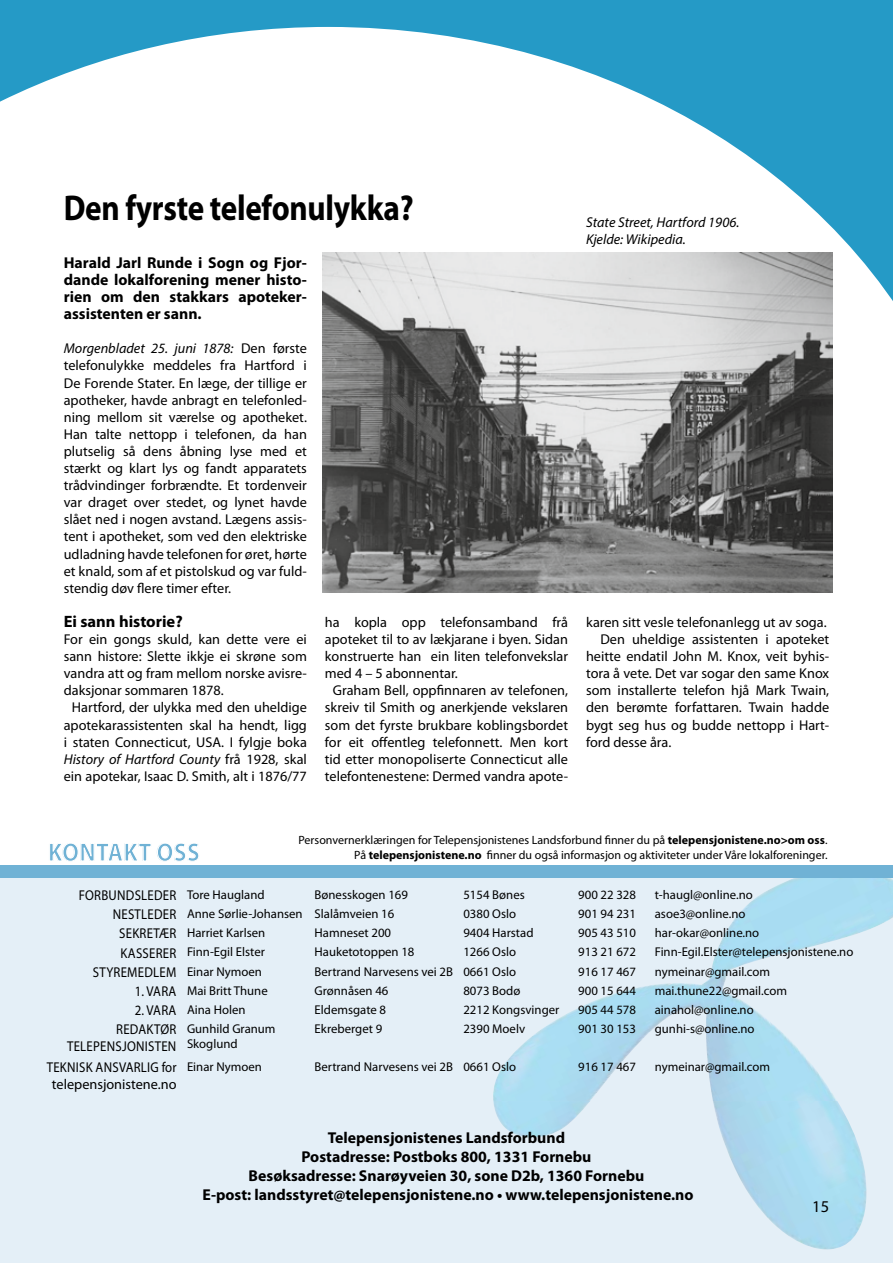
<style>
.page{position:relative;width:893px;height:1263px;background:#fff}
.page>*{position:absolute;margin:0;border:0;box-sizing:border-box;transform-origin:0 0}
.t1{font:700 36px "Myriad Pro";letter-spacing:-.01em;color:#000;scale:.87 1}
.t2{font:700 26.1px "Myriad Pro";letter-spacing:.02em;color:#70b2d5;scale:.9 1}
.t3{font:700 16.5px "Myriad Pro";color:#000}
.t4{font:16.5px "Myriad Pro";color:#000}
.t5{font:700 15.75px/17.1px "Myriad Pro";color:#000;text-align:justify}
.t6{font:14.25px/17.1px "Myriad Pro";color:#000;text-align:justify}
.t7{font:italic 14.25px/17.1px "Myriad Pro";color:#000}
.t8{font:14.25px/17.1px "Myriad Pro";letter-spacing:.02em;color:#000;text-align:right;scale:.9 1}
.t9{font:14.25px/17.1px "Myriad Pro";color:#000;text-align:center;scale:.9 1}
.t10{font:12.75px/15.3px "Myriad Pro";color:#000}
.t11{font:12px/14.2px "Myriad Pro";color:#000;text-align:right}
.s1{font-style:italic}
.s2{font-style:normal}
.s3{font-weight:700}
.s4{font-size:12.75px}
.s5{font-size:14.25px}
</style>
<div class="page">
<div style="left:0;top:872px;width:893px;height:391px;background:#e4eff7"></div>
<svg style="left:0;top:0;width:893px;height:301px"></svg>
<img style="left:322px;top:252px;width:511px;height:341px">
<img style="left:493px;top:878px;width:400px;height:223px">
<img style="left:493px;top:1101px;width:373px;height:149px">
<div style="left:0;top:865px;width:893px;height:13px;background:#70b2d5"></div>
<h1 class="t1" style="left:64px;top:188px;width:404px">Den fyrste telefonulykka?</h1>
<p class="t5" style="left:64px;top:254px;width:245px">Harald Jarl Runde i Sogn og Fjor&shy;dande lokalforening mener histo&shy;rien om den stakkars apoteker&shy;assistenten er sann.</p>
<p class="t6" style="left:64px;top:340px;width:245px"><span class="s1">Morgenbladet 25. juni 1878:</span> Den første telefonulykke meddeles fra Hartford i De Forende Stater. En læge, der tillige er apotheker, havde anbragt en telefonled&shy;ning mellom sit værelse og apotheket.<br>Han talte nettopp i telefonen, da han plutselig så dens åbning lyse med et stærkt og klart lys og fandt apparatets trådvindinger forbrændte. Et tordenveir var draget over stedet, og lynet havde slået ned i nogen avstand. Lægens assis&shy;tent i apotheket, som ved den elektriske udladning havde telefonen for øret, hørte et knald, som af et pistolskud og var fuld&shy;stendig døv flere timer efter.</p>
<p class="t3" style="left:64px;top:612px;width:120px">Ei sann historie?</p>
<p class="t6" style="left:64px;top:631px;width:245px">For ein gongs skuld, kan dette vere ei</p>
<p class="t6" style="left:64px;top:648px;width:245px">sann histore: Slette ikkje ei skrøne som</p>
<p class="t6" style="left:64px;top:665px;width:245px">vandra att og fram mellom norske avisre-</p>
<p class="t6" style="left:64px;top:682px;width:161px">daksjonar sommaren 1878.</p>
<p class="t6" style="left:72px;top:699px;width:236px">Hartford, der ulykka med den uheldige</p>
<p class="t6" style="left:64px;top:716px;width:245px">apotekarassistenten skal ha hendt, ligg</p>
<p class="t6" style="left:64px;top:734px;width:245px">i staten Connecticut, USA. I fylgje boka</p>
<p class="t7" style="left:64px;top:750px;width:245px">History of Hartford County <span class="s2">frå 1928, skal</span></p>
<p class="t6" style="left:64px;top:768px;width:245px">ein apotekar, Isaac D. Smith, alt i 1876/77</p>
<p class="t6" style="left:325px;top:614px;width:245px">ha kopla opp telefonsamband frå</p>
<p class="t6" style="left:325px;top:631px;width:245px">apoteket til to av lækjarane i byen. Sidan</p>
<p class="t6" style="left:325px;top:648px;width:245px">konstruerte han ein liten telefonvekslar</p>
<p class="t6" style="left:325px;top:665px;width:134px">med 4 – 5 abonnentar.</p>
<p class="t6" style="left:333px;top:682px;width:237px">Graham Bell, oppfinnaren av telefonen,</p>
<p class="t6" style="left:325px;top:699px;width:245px">skreiv til Smith og anerkjende vekslaren</p>
<p class="t6" style="left:325px;top:716px;width:245px">som det fyrste brukbare koblingsbordet</p>
<p class="t6" style="left:325px;top:734px;width:245px">for eit offentleg telefonnett. Men kort</p>
<p class="t6" style="left:325px;top:751px;width:245px">tid etter monopoliserte Connecticut alle</p>
<p class="t6" style="left:325px;top:768px;width:245px">telefontenestene: Dermed vandra apote-</p>
<p class="t7" style="left:586px;top:214px;width:155px">State Street, Hartford 1906.<br>Kjelde: Wikipedia.</p>
<p class="t6" style="left:586px;top:614px;width:242px">karen sitt vesle telefonanlegg ut av soga.</p>
<p class="t6" style="left:600px;top:631px;width:230px">Den uheldige assistenten i apoteket</p>
<p class="t6" style="left:586px;top:648px;width:245px">heitte endatil John M. Knox, veit byhis-</p>
<p class="t6" style="left:586px;top:665px;width:245px">tora å vete. Det var sogar den same Knox</p>
<p class="t6" style="left:586px;top:682px;width:245px">som installerte telefon hjå Mark Twain,</p>
<p class="t6" style="left:586px;top:699px;width:245px">den berømte forfattaren. Twain hadde</p>
<p class="t6" style="left:586px;top:716px;width:245px">bygt seg hus og budde nettopp i Hart-</p>
<p class="t6" style="left:586px;top:734px;width:87px">ford desse åra.</p>
<h2 class="t2" style="left:48px;top:837px;width:170px">KONTAKT OSS</h2>
<p class="t11" style="left:299px;top:833px;width:530px">Personvernerklæringen for Telepensjonistenes Landsforbund finner du på <span class="s3">telepensjonistene.no&gt;om oss</span>.<br>På <span class="s3">telepensjonistene.no</span> finner du også informasjon og aktiviteter under Våre lokalforeninger.</p>
<p class="t8" style="left:79px;top:887px;width:208px">FORBUNDSLEDER <span class="s4">Tore Haugland</span></p>
<p class="t10" style="left:315px;top:887px;width:95px">Bønesskogen 169</p>
<p class="t10" style="left:463px;top:887px;width:63px">5154 Bønes</p>
<p class="t10" style="left:578px;top:887px;width:59px">900 22 328</p>
<p class="t10" style="left:655px;top:887px;width:99px">t-haugl@online.no</p>
<p class="t10" style="left:113px;top:906px;width:283px"><span class="s5">NESTLEDER</span> Anne Sørlie-Johansen Slalåmveien 16</p>
<p class="t10" style="left:463px;top:906px;width:54px">0380 Oslo</p>
<p class="t10" style="left:578px;top:906px;width:59px">901 94 231</p>
<p class="t10" style="left:655px;top:906px;width:92px">asoe3@online.no</p>
<p class="t10" style="left:119px;top:926px;width:148px"><span class="s5">SEKRETÆR</span> Harriet Karlsen</p>
<p class="t10" style="left:315px;top:926px;width:78px">Hamneset 200</p>
<p class="t10" style="left:463px;top:926px;width:72px">9404 Harstad</p>
<p class="t10" style="left:578px;top:926px;width:59px">905 43 510</p>
<p class="t10" style="left:655px;top:926px;width:106px">har-okar@online.no</p>
<p class="t10" style="left:121px;top:945px;width:146px"><span class="s5">KASSERER</span> Finn-Egil Elster</p>
<p class="t10" style="left:315px;top:945px;width:101px">Hauketotoppen 18</p>
<p class="t10" style="left:463px;top:945px;width:54px">1266 Oslo</p>
<p class="t10" style="left:578px;top:945px;width:59px">913 21 672</p>
<p class="t10" style="left:655px;top:945px;width:200px">Finn-Egil.Elster@telepensjonistene.no</p>
<p class="t8" style="left:93px;top:964px;width:189px">STYREMEDLEM <span class="s4">Einar Nymoen</span></p>
<p class="t10" style="left:315px;top:964px;width:203px">Bertrand Narvesens vei 2B 0661 Oslo</p>
<p class="t10" style="left:578px;top:964px;width:59px">916 17 467</p>
<p class="t10" style="left:655px;top:964px;width:117px">nymeinar@gmail.com</p>
<p class="t10" style="left:135px;top:983px;width:134px"><span class="s5">1. VARA</span> Mai Britt Thune</p>
<p class="t10" style="left:315px;top:983px;width:75px">Grønnåsen 46</p>
<p class="t10" style="left:463px;top:983px;width:59px">8073 Bodø</p>
<p class="t10" style="left:578px;top:983px;width:59px">900 15 644</p>
<p class="t10" style="left:655px;top:983px;width:134px">mai.thune22@gmail.com</p>
<p class="t10" style="left:135px;top:1002px;width:112px"><span class="s5">2. VARA</span> Aina Holen</p>
<p class="t10" style="left:315px;top:1002px;width:73px">Eldemsgate 8</p>
<p class="t10" style="left:463px;top:1002px;width:97px">2212 Kongsvinger</p>
<p class="t10" style="left:578px;top:1002px;width:59px">905 44 578</p>
<p class="t10" style="left:655px;top:1002px;width:100px">ainahol@online.no</p>
<p class="t8" style="left:67px;top:1021px;width:123px">REDAKTØR<br>TELEPENSJONISTEN</p>
<p class="t10" style="left:187px;top:1021px;width:90px">Gunhild Granum<br>Skoglund</p>
<p class="t10" style="left:315px;top:1021px;width:69px">Ekreberget 9</p>
<p class="t10" style="left:463px;top:1021px;width:63px">2390 Moelv</p>
<p class="t10" style="left:578px;top:1021px;width:59px">901 30 153</p>
<p class="t10" style="left:655px;top:1021px;width:101px">gunhi-s@online.no</p>
<p class="t9" style="left:47px;top:1059px;width:146px">TEKNISK ANSVARLIG for telepensjonistene.no</p>
<p class="t10" style="left:187px;top:1059px;width:76px">Einar Nymoen</p>
<p class="t10" style="left:315px;top:1059px;width:203px">Bertrand Narvesens vei 2B 0661 Oslo</p>
<p class="t10" style="left:578px;top:1059px;width:59px">916 17 467</p>
<p class="t10" style="left:655px;top:1059px;width:117px">nymeinar@gmail.com</p>
<p class="t5" style="left:203px;top:1128px;width:492px;line-height:18.9px;text-align:center">Telepensjonistenes Landsforbund<br>Postadresse: Postboks 800, 1331 Fornebu<br>Besøksadresse: Snarøyveien 30, sone D2b, 1360 Fornebu<br>E-post: landsstyret@telepensjonistene.no • www.telepensjonistene.no</p>
<p class="t4" style="left:812px;top:1197px;width:18px">15</p>
</div>
